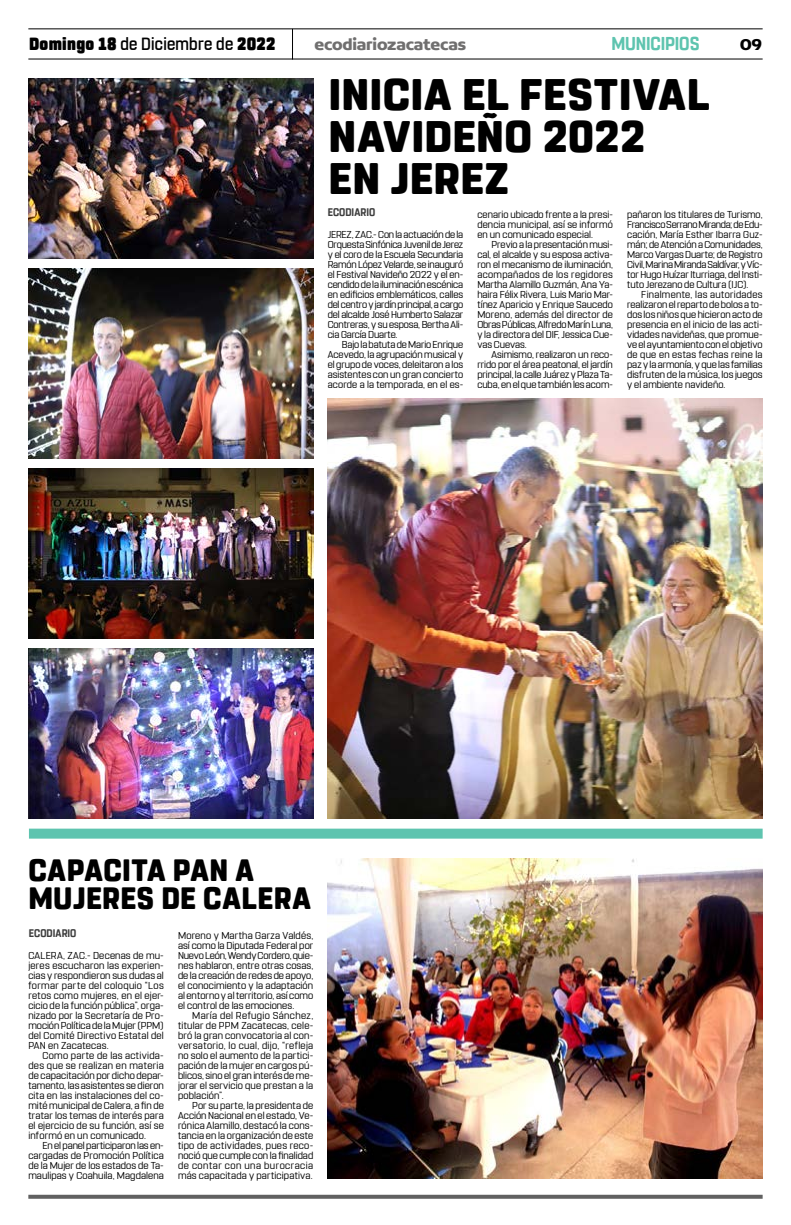
<style>
.page{position:relative;width:791px;height:1225px;background:#fff}
.page>*{position:absolute;margin:0;border:0;box-sizing:border-box;transform-origin:0 0}
.t1{font:800 44px/42px "Rohn Rounded";letter-spacing:.01em;color:#000}
.t2{font:800 30.8px/28px "Rohn Rounded";letter-spacing:.015em;color:#000;scale:.96 1}
.t3{font:700 18.6px "Rohn Rounded";letter-spacing:-.01em;color:#5ec4af;scale:.91 1}
.t4{font:900 17.6px "Rohn Rounded";letter-spacing:.015em;color:#000;scale:.91 1}
.t5{font:700 16.9px "Concord";letter-spacing:-.01em;color:#706f6f}
.t6{font:700 16.9px "Concord";color:#000}
.t7{font:700 11px "Rohn Rounded";letter-spacing:.005em;color:#3d3d3d;scale:.91 1}
.t8{font:10px/10px "Rohn Rounded";letter-spacing:.005em;color:#000;text-align:justify}
.s1{font-weight:500}
</style>
<div class="page">
<hr style="left:28px;top:28px;width:735px;height:1px;background:#000">
<hr style="left:28px;top:59px;width:735px;height:1px;background:#000">
<hr style="left:292px;top:29px;width:1px;height:31px;background:#000">
<svg style="left:28px;top:1194px;width:735px;height:4px;background:#7f7f7f"></svg>
<div style="left:29px;top:828px;width:734px;height:10px;background:#5ec4af"></div>
<img style="left:328px;top:858px;width:435px;height:320px">
<img style="left:28px;top:268px;width:286px;height:190px">
<img style="left:28px;top:78px;width:286px;height:180px">
<img style="left:28px;top:648px;width:286px;height:170px">
<img style="left:328px;top:398px;width:435px;height:420px">
<img style="left:28px;top:468px;width:286px;height:170px">
<h3 class="t4" style="left:29px;top:33px;width:272px">Domingo 18 <span class="s1">de Diciembre de</span> 2022</h3>
<h3 class="t5" style="left:314px;top:34px;width:153px">ecodiariozacatecas</h3>
<h3 class="t3" style="left:611px;top:32px;width:98px">MUNICIPIOS</h3>
<h3 class="t6" style="left:740px;top:34px;width:24px">09</h3>
<h1 class="t1" style="left:328px;top:74px;width:383px">INICIA EL FESTIVAL<br>NAVIDEÑO 2022<br>EN JEREZ</h1>
<p class="t8" style="left:328px;top:230px;width:137px">JEREZ, ZAC.- Con la actuación de la Orquesta Sinfónica Juvenil de Jerez y el coro de la Escuela Secundaria Ramón López Velarde, se inauguró el Festival Navideño 2022 y el en&shy;cendido de la iluminación escénica en edificios emblemáticos, calles del centro y jardín principal, a cargo del alcalde José Humberto Salazar Contreras, y su esposa, Bertha Ali&shy;cia García Duarte.</p>
<p class="t8" style="left:328px;top:340px;width:137px;text-indent:14px">Bajo la batuta de Mario Enrique Acevedo, la agrupación musical y el grupo de voces, deleitaron a los asistentes con un gran concierto acorde a la temporada, en el es-</p>
<p class="t7" style="left:328px;top:206px;width:54px">ECODIARIO</p>
<p class="t8" style="left:477px;top:210px;width:137px">cenario ubicado frente a la presi&shy;dencia municipal, así se informó en un comunicado especial.</p>
<p class="t8" style="left:477px;top:240px;width:137px;text-indent:14px">Previo a la presentación musi&shy;cal, el alcalde y su esposa activa&shy;ron el mecanismo de iluminación, acompañados de los regidores Martha Alamillo Guzmán, Ana Ya&shy;haira Félix Rivera, Luis Mario Mar&shy;tínez Aparicio y Enrique Saucedo Moreno, además del director de Obras Públicas, Alfredo Marín Luna, y la directora del DIF, Jessica Cue&shy;vas Cuevas.</p>
<p class="t8" style="left:477px;top:350px;width:137px;text-indent:14px">Asimismo, realizaron un reco&shy;rrido por el área peatonal, el jardín principal, la calle Juárez y Plaza Ta&shy;cuba, en el que también les acom-</p>
<p class="t8" style="left:627px;top:210px;width:137px">pañaron los titulares de Turismo, Francisco Serrano Miranda; de Edu&shy;cación, María Esther Ibarra Guz&shy;mán; de Atención a Comunidades, Marco Vargas Duarte; de Registro Civil, Marina Miranda Saldívar, y Víc&shy;tor Hugo Huízar Iturriaga, del Insti&shy;tuto Jerezano de Cultura (IJC).</p>
<p class="t8" style="left:627px;top:290px;width:137px;text-indent:14px">Finalmente, las autoridades realizaron el reparto de bolos a to&shy;dos los niños que hicieron acto de presencia en el inicio de las acti&shy;vidades navideñas, que promue&shy;ve el ayuntamiento con el objetivo de que en estas fechas reine la paz y la armonía, y que las familias disfruten de la música, los juegos y el ambiente navideño.</p>
<h2 class="t2" style="left:28px;top:856px;width:296px">CAPACITA PAN A<br>MUJERES DE CALERA</h2>
<p class="t7" style="left:29px;top:926px;width:54px">ECODIARIO</p>
<p class="t8" style="left:178px;top:930px;width:137px">Moreno y Martha Garza Valdés, así como la Diputada Federal por Nuevo León, Wendy Cordero, quie&shy;nes hablaron, entre otras cosas, de la creación de redes de apoyo, el conocimiento y la adaptación al entorno y al territorio, así como el control de las emociones.</p>
<p class="t8" style="left:178px;top:1010px;width:137px;text-indent:14px">María del Refugio Sánchez, titular de PPM Zacatecas, cele&shy;bró la gran convocatoria al con&shy;versatorio, lo cual, dijo, “refleja no solo el aumento de la partici&shy;pación de la mujer en cargos pú&shy;blicos, sino el gran interés de me&shy;jorar el servicio que prestan a la población”.</p>
<p class="t8" style="left:178px;top:1100px;width:137px;text-indent:14px">Por su parte, la presidenta de Acción Nacional en el estado, Ve&shy;rónica Alamillo, destacó la cons&shy;tancia en la organización de este tipo de actividades, pues reco&shy;noció que cumple con la finalidad de contar con una burocracia más capacitada y participativa.</p>
<p class="t8" style="left:28px;top:950px;width:137px">CALERA, ZAC.- Decenas de mu&shy;jeres escucharon las experien&shy;cias y respondieron sus dudas al formar parte del coloquio “Los retos como mujeres, en el ejer&shy;cicio de la función pública”, orga&shy;nizado por la Secretaría de Pro&shy;moción Política de la Mujer (PPM) del Comité Directivo Estatal del PAN en Zacatecas.</p>
<p class="t8" style="left:28px;top:1050px;width:137px;text-indent:14px">Como parte de las activida&shy;des que se realizan en materia de capacitación por dicho depar&shy;tamento, las asistentes se dieron cita en las instalaciones del co&shy;mité municipal de Calera, a fin de tratar los temas de interés para el ejercicio de su función, así se informó en un comunicado.</p>
<p class="t8" style="left:28px;top:1140px;width:137px;text-indent:14px">En el panel participaron las en&shy;cargadas de Promoción Política de la Mujer de los estados de Ta&shy;maulipas y Coahuila, Magdalena</p>
</div>
